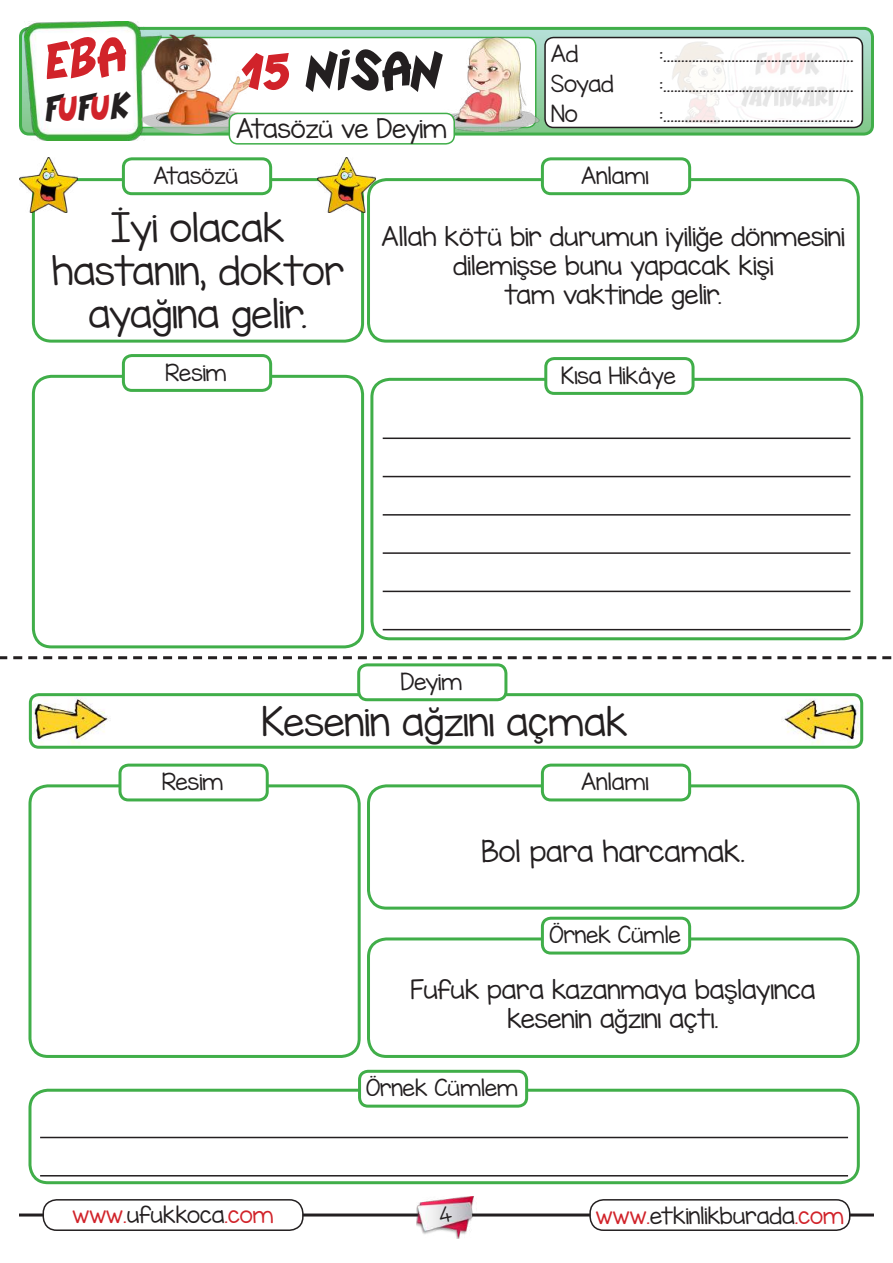
<style>
.page{position:relative;width:893px;height:1263px;background:#fff}
.page>*{position:absolute;margin:0;border:0;box-sizing:border-box;transform-origin:0 0}
.t1{font:54px "Pat Pa Cool";color:#231f20}
.t2{font:36px/43.2px "KG Miss Kindergarten";color:#231f20;text-align:center}
.t3{font:36px "Pat Pa Cool";color:#231f20}
.t4{font:27px "KG Miss Kindergarten";color:#231f20}
.t5{font:24px/28.8px "KG Miss Kindergarten";color:#231f20;text-align:center}
.t6{font:21px "KG Miss Kindergarten";color:#231f20}
.t7{font:21px "KG Miss Kindergarten";color:#d1232a}
.s1{color:#d1232a}
.s2{color:#231f20}
</style>
<div class="page">
<svg style="left:23px;top:28px;width:848px;height:104px;background:#9dd1b5"></svg>
<div style="left:19px;top:27px;width:855px;height:109px;border:3px solid #40ae49;border-radius:9px"></div>
<div style="left:132px;top:38px;width:404px;height:89px;background:#fff;border-radius:9px"></div>
<img style="left:25px;top:21px;width:137px;height:119px">
<div style="left:545px;top:38px;width:317px;height:89px;background:#fff;border-radius:9px"></div>
<div style="left:544px;top:37px;width:319px;height:91px;border:2px solid #231f20;border-radius:9px"></div>
<img style="left:672px;top:41px;width:176px;height:83px">
<img style="left:138px;top:30px;width:115px;height:104px">
<img style="left:437px;top:37px;width:107px;height:95px">
<div style="left:229px;top:113px;width:225px;height:31px;background:#fff;border-radius:9px"></div>
<div style="left:229px;top:113px;width:226px;height:32px;border:2px solid #40ae49;border-radius:9px"></div>
<div style="left:367px;top:937px;width:493px;height:121px;border:3px solid #40ae49;border-radius:18px"></div>
<div style="left:542px;top:918px;width:148px;height:35px;background:#fff;border-radius:9px"></div>
<div style="left:541px;top:917px;width:150px;height:37px;border:3px solid #40ae49;border-radius:9px"></div>
<div style="left:28px;top:1089px;width:832px;height:95px;border:3px solid #40ae49;border-radius:18px"></div>
<div style="left:360px;top:1071px;width:167px;height:35px;background:#fff;border-radius:9px"></div>
<div style="left:358px;top:1070px;width:170px;height:37px;border:3px solid #40ae49;border-radius:9px"></div>
<img style="left:783px;top:698px;width:76px;height:47px">
<img style="left:33px;top:698px;width:75px;height:46px">
<div style="left:28px;top:784px;width:333px;height:274px;border:3px solid #40ae49;border-radius:18px"></div>
<div style="left:120px;top:765px;width:147px;height:35px;background:#fff;border-radius:9px"></div>
<div style="left:118px;top:764px;width:151px;height:37px;border:3px solid #40ae49;border-radius:9px"></div>
<div style="left:367px;top:784px;width:493px;height:126px;border:3px solid #40ae49;border-radius:18px"></div>
<div style="left:542px;top:765px;width:148px;height:35px;background:#fff;border-radius:9px"></div>
<div style="left:541px;top:764px;width:150px;height:37px;border:3px solid #40ae49;border-radius:9px"></div>
<hr style="left:40px;top:1137px;width:808px;height:1px;background:#231f20">
<hr style="left:40px;top:1175px;width:808px;height:1px;background:#231f20">
<div style="left:29px;top:693px;width:834px;height:56px;border:3px solid #40ae49;border-radius:9px"></div>
<div style="left:359px;top:665px;width:147px;height:35px;background:#fff;border-radius:9px"></div>
<div style="left:357px;top:663px;width:150px;height:38px;border:3px solid #40ae49;border-radius:9px"></div>
<hr style="left:19px;top:1213px;width:855px;height:3px;background:#231f20">
<img style="left:417px;top:1196px;width:59px;height:43px">
<div style="left:43px;top:1200px;width:260px;height:30px;background:#fff;border-radius:14px"></div>
<div style="left:43px;top:1199px;width:261px;height:32px;border:2px solid #231f20;border-radius:14px"></div>
<div style="left:590px;top:1200px;width:260px;height:30px;background:#fff;border-radius:14px"></div>
<div style="left:589px;top:1199px;width:261px;height:32px;border:2px solid #231f20;border-radius:14px"></div>
<div style="left:32px;top:178px;width:332px;height:165px;border:3px solid #40ae49;border-radius:18px"></div>
<div style="left:123px;top:159px;width:148px;height:35px;background:#fff;border-radius:9px"></div>
<div style="left:122px;top:157px;width:150px;height:38px;border:3px solid #40ae49;border-radius:9px"></div>
<div style="left:367px;top:178px;width:493px;height:165px;border:3px solid #40ae49;border-radius:18px"></div>
<div style="left:542px;top:159px;width:148px;height:35px;background:#fff;border-radius:9px"></div>
<div style="left:541px;top:157px;width:150px;height:38px;border:3px solid #40ae49;border-radius:9px"></div>
<div style="left:32px;top:375px;width:332px;height:273px;border:3px solid #40ae49;border-radius:18px"></div>
<div style="left:123px;top:356px;width:148px;height:34px;background:#fff;border-radius:9px"></div>
<div style="left:122px;top:354px;width:150px;height:38px;border:3px solid #40ae49;border-radius:9px"></div>
<div style="left:370px;top:378px;width:493px;height:262px;border:3px solid #40ae49;border-radius:18px"></div>
<div style="left:546px;top:359px;width:147px;height:34px;background:#fff;border-radius:9px"></div>
<div style="left:544px;top:357px;width:150px;height:38px;border:3px solid #40ae49;border-radius:9px"></div>
<hr style="left:383px;top:437px;width:467px;height:2px;background:#231f20">
<hr style="left:383px;top:476px;width:467px;height:1px;background:#231f20">
<hr style="left:383px;top:514px;width:467px;height:2px;background:#231f20">
<hr style="left:383px;top:552px;width:467px;height:2px;background:#231f20">
<hr style="left:383px;top:591px;width:467px;height:1px;background:#231f20">
<hr style="left:383px;top:629px;width:467px;height:1px;background:#231f20">
<img style="left:19px;top:157px;width:58px;height:56px">
<img style="left:318px;top:157px;width:58px;height:56px">
<svg style="left:0;top:656px;width:891px;height:3px"></svg>
<svg style="left:45px;top:33px;width:82px;height:46px"></svg>
<svg style="left:438px;top:1205px;width:15px;height:18px"></svg>
<h2 class="t3" style="left:45px;top:89px;width:87px;rotate:-2deg">F<span class="s1">U</span>F<span class="s1">U</span>K</h2>
<h1 class="t1" style="left:244px;top:41px;width:200px"><span class="s1">15</span> NISAN</h1>
<p class="t5" style="left:237px;top:114px;width:212px">Atasözü ve Deyim</p>
<p class="t6" style="left:551px;top:39px;width:29px">Ad</p>
<p class="t6" style="left:659px;top:39px;width:196px">:.....................................................</p>
<p class="t6" style="left:551px;top:69px;width:64px">Soyad</p>
<p class="t6" style="left:659px;top:69px;width:196px">:.....................................................</p>
<p class="t6" style="left:551px;top:99px;width:28px">No</p>
<p class="t6" style="left:659px;top:99px;width:196px">:.....................................................</p>
<p class="t6" style="left:154px;top:162px;width:86px">Atasözü</p>
<p class="t6" style="left:582px;top:162px;width:69px">Anlamı</p>
<h2 class="t2" style="left:52px;top:206px;width:293px">İyi olacak hastanın, doktor ayağına gelir.</h2>
<p class="t5" style="left:382px;top:222px;width:464px">Allah kötü bir durumun iyiliğe dönmesini dilemişse bunu yapacak kişi<br>tam vaktinde gelir.</p>
<p class="t6" style="left:165px;top:358px;width:63px">Resim</p>
<p class="t6" style="left:561px;top:361px;width:116px">Kısa Hikâye</p>
<p class="t6" style="left:401px;top:668px;width:63px">Deyim</p>
<h2 class="t2" style="left:262px;top:700px;width:367px">Kesenin ağzını açmak</h2>
<p class="t6" style="left:162px;top:768px;width:63px">Resim</p>
<p class="t6" style="left:582px;top:768px;width:69px">Anlamı</p>
<p class="t4" style="left:482px;top:834px;width:265px">Bol para harcamak.</p>
<p class="t6" style="left:549px;top:921px;width:133px">Örnek Cümle</p>
<p class="t5" style="left:411px;top:975px;width:406px">Fufuk para kazanmaya başlayınca kesenin ağzını açtı.</p>
<p class="t6" style="left:366px;top:1074px;width:154px">Örnek Cümlem</p>
<p class="t7" style="left:72px;top:1200px;width:203px">www.<span class="s2">ufukkoca</span>.com</p>
<p class="t6" style="left:596px;top:1201px;width:250px"><span class="s1">www.</span>etkinlikburada<span class="s1">.com</span></p>
</div>
